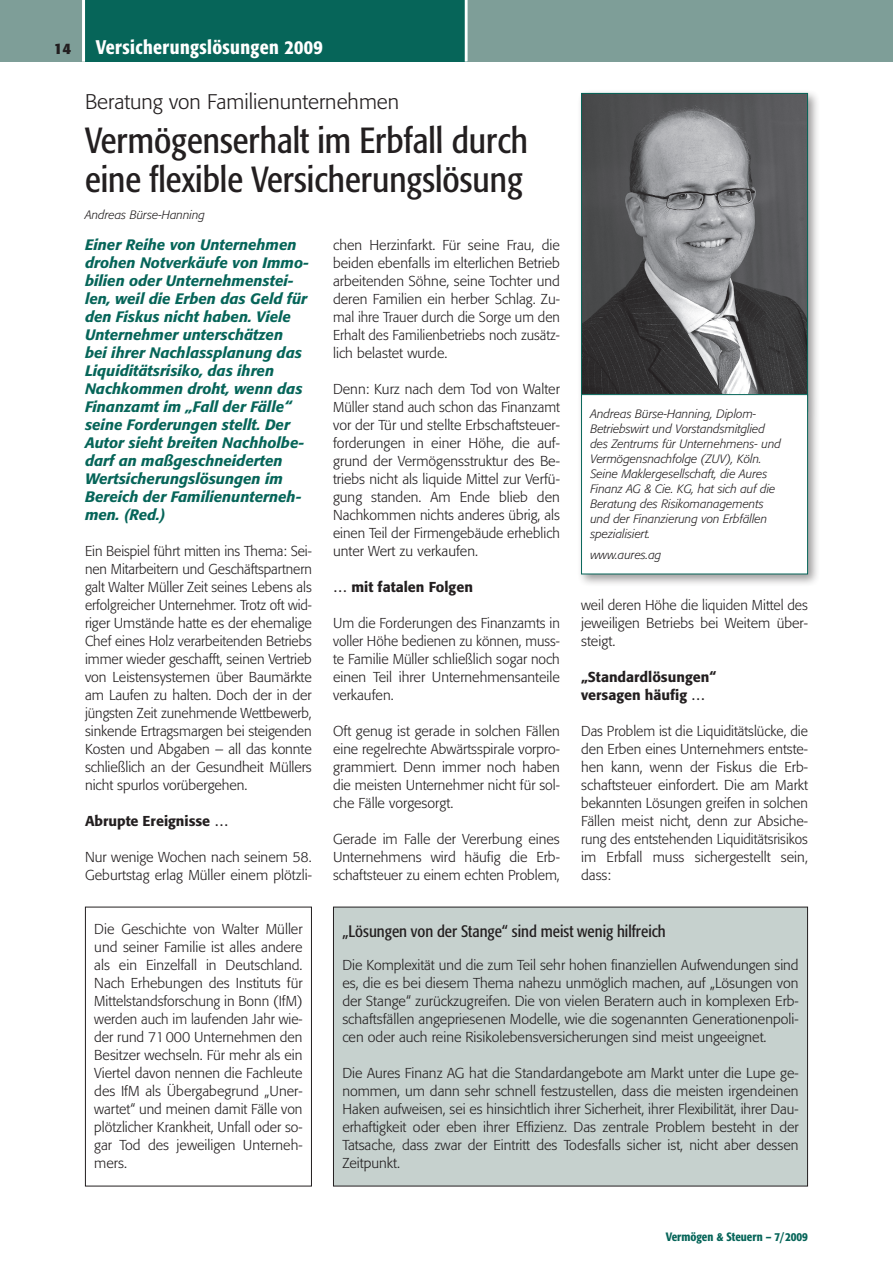
<style>
.page{position:relative;width:893px;height:1263px;background:#fff}
.page>*{position:absolute;margin:0;border:0;box-sizing:border-box;transform-origin:0 0}
.t1{font:condensed 36px/39px "Formata";color:#231f20}
.t2{font:300 21px "Formata";color:#231f20}
.t3{font:500 condensed 19.5px "Formata";letter-spacing:.02em;color:#fff}
.t4{font:condensed 16.5px "Formata";color:#231f20}
.t5{font:italic 500 15px/18px "Formata";color:#066559}
.t6{font:700 15px "Formata";color:#231f20}
.t7{font:300 14.25px/18px "Formata";color:#231f20;text-align:justify}
.t8{font:500 14.25px/18px "Formata";color:#231f20}
.t9{font:italic 300 12px/15px "Formata";color:#231f20}
.t10{font:500 condensed 12px "Formata";color:#066559}
</style>
<div class="page">
<div style="left:0;top:0;width:98px;height:62px;background:#7e9e98"></div>
<div style="left:455px;top:0;width:438px;height:62px;background:#7e9e98"></div>
<div style="left:85px;top:0;width:383px;height:62px;background:#066559"></div>
<hr style="left:465px;top:0;width:3px;height:62px;background:#fff">
<hr style="left:82px;top:0;width:3px;height:62px;background:#fff">
<div style="left:85px;top:907px;width:227px;height:279px;border:1px solid #231f20"></div>
<div style="left:333px;top:907px;width:474px;height:279px;background:#c6d1ce"></div>
<div style="left:333px;top:907px;width:475px;height:279px;border:1px solid #231f20"></div>
<div style="left:577px;top:88px;width:243px;height:499px;background:#231f20;opacity:.45"></div>
<img style="left:583px;top:95px;width:223px;height:299px">
<div style="left:581px;top:93px;width:227px;height:319px;border:1px solid #066559"></div>
<div style="left:581px;top:395px;width:226px;height:179px;background:#fff"></div>
<div style="left:581px;top:394px;width:227px;height:180px;border:1px solid #066559"></div>
<p class="t6" style="left:54px;top:39px;width:19px">14</p>
<h3 class="t3" style="left:96px;top:35px;width:229px">Versicherungslösungen 2009</h3>
<h2 class="t2" style="left:85px;top:90px;width:316px">Beratung von Familienunternehmen</h2>
<h1 class="t1" style="left:85px;top:121px;width:445px">Vermögenserhalt im Erbfall durch eine flexible Versicherungslösung</h1>
<p class="t9" style="left:85px;top:208px;width:122px">Andreas Bürse-Hanning</p>
<p class="t5" style="left:85px;top:236px;width:225px">Einer Reihe von Unternehmen drohen Notverkäufe von Immo&shy;bilien oder Unternehmenstei&shy;len, weil die Erben das Geld für den Fiskus nicht haben. Viele<br>Unternehmer unterschätzen<br>bei ihrer Nachlassplanung das<br>Liquiditätsrisiko, das ihren<br>Nachkommen droht, wenn das<br>Finanzamt im „Fall der Fälle“ seine Forderungen stellt. Der<br>Autor sieht breiten Nachholbe&shy;darf an maßgeschneiderten<br>Wertsicherungslösungen im<br>Bereich der Familienunterneh&shy;men. (Red.)</p>
<p class="t7" style="left:85px;top:542px;width:228px">Ein Beispiel führt mitten ins Thema: Sei&shy;nen Mitarbeitern und Geschäftspartnern galt Walter Müller Zeit seines Lebens als erfolgreicher Unternehmer. Trotz oft wid&shy;riger Umstände hatte es der ehemalige Chef eines Holz verarbeitenden Betriebs immer wieder geschafft, seinen Vertrieb von Leistensystemen über Baumärkte am Laufen zu halten. Doch der in der jüngsten Zeit zunehmende Wettbewerb, sinkende Ertragsmargen bei steigenden Kosten und Abgaben – all das konnte schließlich an der Gesundheit Müllers nicht spurlos vorübergehen.</p>
<p class="t8" style="left:85px;top:812px;width:145px">Abrupte Ereignisse …</p>
<p class="t7" style="left:85px;top:848px;width:228px">Nur wenige Wochen nach seinem 58.<br>Geburtstag erlag Müller einem plötzli-</p>
<p class="t7" style="left:333px;top:236px;width:228px">chen Herzinfarkt. Für seine Frau, die beiden ebenfalls im elterlichen Betrieb arbeitenden Söhne, seine Tochter und deren Familien ein herber Schlag. Zu&shy;mal ihre Trauer durch die Sorge um den Erhalt des Familienbetriebs noch zusätz&shy;lich belastet wurde.</p>
<p class="t7" style="left:333px;top:380px;width:228px">Denn: Kurz nach dem Tod von Walter Müller stand auch schon das Finanzamt vor der Tür und stellte Erbschaftsteuer&shy;forderungen in einer Höhe, die auf&shy;grund der Vermögensstruktur des Be&shy;triebs nicht als liquide Mittel zur Verfü&shy;gung standen. Am Ende blieb den Nachkommen nichts anderes übrig, als einen Teil der Firmengebäude erheblich unter Wert zu verkaufen.</p>
<p class="t8" style="left:333px;top:578px;width:141px">… mit fatalen Folgen</p>
<p class="t7" style="left:333px;top:614px;width:228px">Um die Forderungen des Finanzamts in voller Höhe bedienen zu können, muss&shy;te Familie Müller schließlich sogar noch einen Teil ihrer Unternehmensanteile verkaufen.</p>
<p class="t7" style="left:333px;top:722px;width:228px">Oft genug ist gerade in solchen Fällen eine regelrechte Abwärtsspirale vorpro&shy;grammiert. Denn immer noch haben die meisten Unternehmer nicht für sol&shy;che Fälle vorgesorgt.</p>
<p class="t7" style="left:333px;top:830px;width:228px">Gerade im Falle der Vererbung eines Unternehmens wird häufig die Erb&shy;schaftsteuer zu einem echten Problem,</p>
<p class="t9" style="left:590px;top:406px;width:192px">Andreas Bürse-Hanning, Diplom-Betriebswirt und Vorstandsmitglied des Zentrums für Unternehmens- und Vermögensnachfolge (ZUV), Köln.<br>Seine Maklergesellschaft, die Aures Finanz AG &amp; Cie. KG, hat sich auf die Beratung des Risikomanagements und der Finanzierung von Erbfällen spezialisiert.</p>
<p class="t9" style="left:590px;top:548px;width:73px">www.aures.ag</p>
<p class="t7" style="left:581px;top:596px;width:228px">weil deren Höhe die liquiden Mittel des jeweiligen Betriebs bei Weitem über&shy;steigt.</p>
<p class="t8" style="left:581px;top:668px;width:137px">„Standardlösungen“ versagen häufig …</p>
<p class="t7" style="left:581px;top:722px;width:228px">Das Problem ist die Liquiditätslücke, die den Erben eines Unternehmers entste&shy;hen kann, wenn der Fiskus die Erb&shy;schaftsteuer einfordert. Die am Markt bekannten Lösungen greifen in solchen Fällen meist nicht, denn zur Absiche&shy;rung des entstehenden Liquiditätsrisikos im Erbfall muss sichergestellt sein, dass:</p>
<p class="t7" style="left:94px;top:920px;width:210px">Die Geschichte von Walter Müller und seiner Familie ist alles andere als ein Einzelfall in Deutschland.<br>Nach Erhebungen des Instituts für Mittelstandsforschung in Bonn (IfM) werden auch im laufenden Jahr wie&shy;der rund 71000 Unternehmen den Besitzer wechseln. Für mehr als ein Viertel davon nennen die Fachleute des IfM als Übergabegrund „Uner&shy;wartet“ und meinen damit Fälle von plötzlicher Krankheit, Unfall oder so&shy;gar Tod des jeweiligen Unterneh&shy;mers.</p>
<p class="t4" style="left:342px;top:922px;width:325px">„Lösungen von der Stange“ sind meist wenig hilfreich</p>
<p class="t7" style="left:342px;top:956px;width:458px">Die Komplexität und die zum Teil sehr hohen finanziellen Aufwendungen sind es, die es bei diesem Thema nahezu unmöglich machen, auf „Lösungen von der Stange“ zurückzugreifen. Die von vielen Beratern auch in komplexen Erb&shy;schaftsfällen angepriesenen Modelle, wie die sogenannten Generationenpoli&shy;cen oder auch reine Risikolebensversicherungen sind meist ungeeignet.</p>
<p class="t7" style="left:342px;top:1064px;width:458px">Die Aures Finanz AG hat die Standardangebote am Markt unter die Lupe ge&shy;nommen, um dann sehr schnell festzustellen, dass die meisten irgendeinen Haken aufweisen, sei es hinsichtlich ihrer Sicherheit, ihrer Flexibilität, ihrer Dau&shy;erhaftigkeit oder eben ihrer Effizienz. Das zentrale Problem besteht in der Tatsache, dass zwar der Eintritt des Todesfalls sicher ist, nicht aber dessen Zeitpunkt.</p>
<p class="t10" style="left:666px;top:1229px;width:144px">Vermögen &amp; Steuern – 7/2009</p>
</div>
